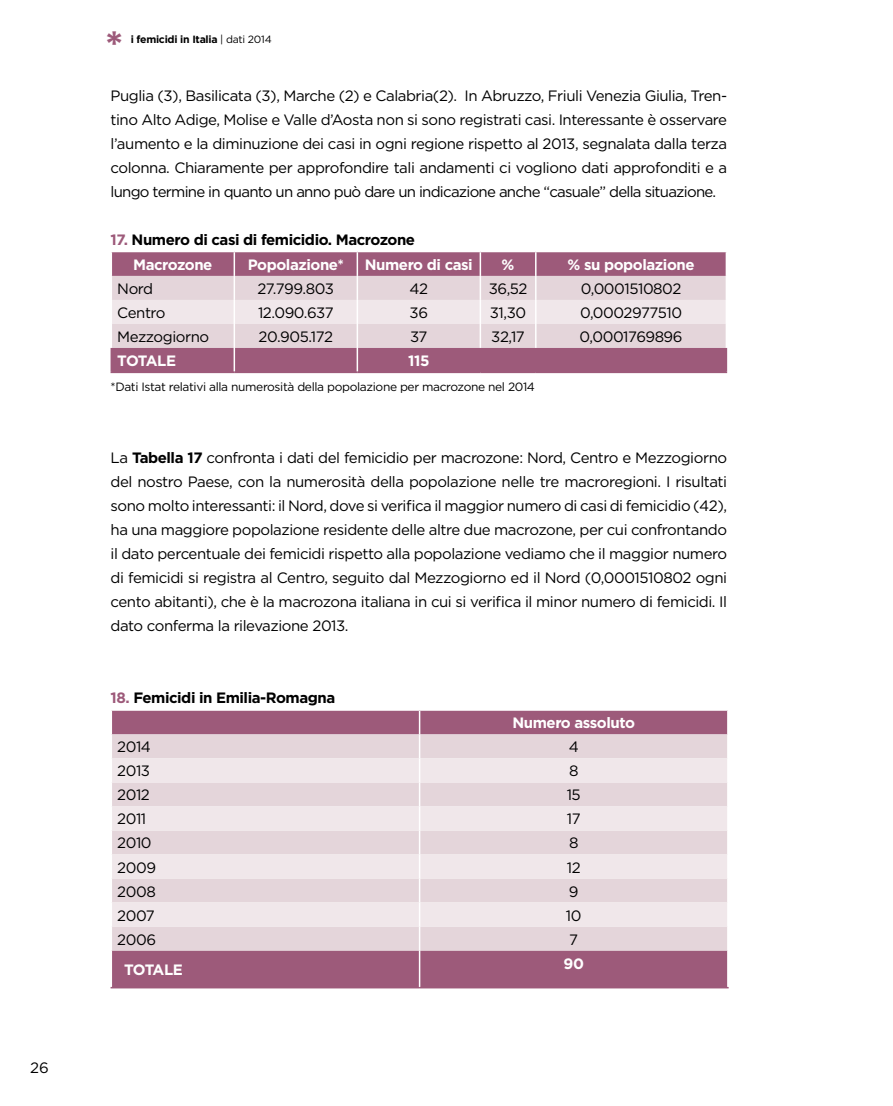
<style>
.page{position:relative;width:893px;height:1106px;background:#fff}
.page>*{position:absolute;margin:0;border:0;box-sizing:border-box;transform-origin:0 0}
.t1{font:700 40.8px "Gotham";color:#9d5a7a;scale:1.08 1}
.t2{font:15px/24px "Gotham";letter-spacing:-.03em;color:#000;text-align:justify}
.t3{font:700 15px/25.2px "Gotham";letter-spacing:-.03em;color:#000}
.t4{font:700 15px "Gotham";letter-spacing:-.03em;color:#fff}
.t5{font:12px "Gotham";letter-spacing:-.03em;color:#000}
.t6{font:700 10.5px "Gotham";letter-spacing:-.025em;color:#000}
.s1{font-weight:400}
.s2{color:#9d5a7a}
.s3{color:#fff}
.s4{font-weight:700}
</style>
<div class="page">
<hr style="left:111px;top:371px;width:123px;height:2px;background:#9d5a7a">
<hr style="left:234px;top:371px;width:123px;height:2px;background:#9d5a7a">
<svg style="left:111px;top:251px;width:616px;height:121px;background:#cba9b8"></svg>
<hr style="left:357px;top:371px;width:123px;height:2px;background:#9d5a7a">
<hr style="left:480px;top:371px;width:56px;height:2px;background:#9d5a7a">
<hr style="left:536px;top:371px;width:191px;height:2px;background:#9d5a7a">
<div style="left:112px;top:710px;width:615px;height:277px;background:#9d5a7a"></div>
<div style="left:112px;top:734px;width:615px;height:216px;background:#e4d5da"></div>
<svg style="left:112px;top:758px;width:615px;height:168px;background:#ebdfe3"></svg>
<svg style="left:419px;top:710px;width:1px;height:240px"></svg>
<hr style="left:111px;top:987px;width:309px;height:1px;background:#9d5a7a">
<hr style="left:419px;top:950px;width:1px;height:37px;background:#fff">
<hr style="left:420px;top:987px;width:309px;height:1px;background:#9d5a7a">
<div style="left:118px;top:956px;width:123px;height:25px;background:#9d5a7a"></div>
<hr style="left:117px;top:956px;width:2px;height:24px;background:#9d5a7a">
<hr style="left:117px;top:980px;width:124px;height:1px;background:#9d5a7a">
<p class="t2" style="left:30px;top:1055px;width:20px">26</p>
<h1 class="t1" style="left:105px;top:22px;width:19px">*</h1>
<p class="t6" style="left:131px;top:34px;width:142px">i femicidi in Italia <span class="s1">| dati 2014</span></p>
<p class="t2" style="left:111px;top:83px;width:618px">Puglia (3), Basilicata (3), Marche (2) e Calabria(2). In Abruzzo, Friuli Venezia Giulia, Tren&shy;tino Alto Adige, Molise e Valle d’Aosta non si sono registrati casi. Interessante è osservare l’aumento e la diminuzione dei casi in ogni regione rispetto al 2013, segnalata dalla terza colonna. Chiaramente per approfondire tali andamenti ci vogliono dati approfonditi e a lungo termine in quanto un anno può dare un indicazione anche “casuale” della situazione.</p>
<p class="t3" style="left:133px;top:226px;width:283px;text-indent:-23px"><span class="s2">17.</span> Numero di casi di femicidio. Macrozone<br><span class="s3">Macrozone</span></p>
<p class="t4" style="left:248px;top:256px;width:98px">Popolazione*</p>
<p class="t4" style="left:365px;top:256px;width:109px">Numero di casi</p>
<p class="t4" style="left:502px;top:256px;width:14px">%</p>
<p class="t4" style="left:567px;top:256px;width:129px">% su popolazione</p>
<p class="t2" style="left:117px;top:276px;width:37px">Nord</p>
<p class="t2" style="left:258px;top:276px;width:78px">27.799.803</p>
<p class="t2" style="left:410px;top:276px;width:20px">42</p>
<p class="t2" style="left:489px;top:276px;width:40px">36,52</p>
<p class="t2" style="left:581px;top:276px;width:102px">0,0001510802</p>
<p class="t2" style="left:117px;top:300px;width:50px">Centro</p>
<p class="t2" style="left:258px;top:300px;width:77px">12.090.637</p>
<p class="t2" style="left:410px;top:300px;width:20px">36</p>
<p class="t2" style="left:490px;top:300px;width:38px">31,30</p>
<p class="t2" style="left:580px;top:300px;width:104px">0,0002977510</p>
<p class="t2" style="left:117px;top:324px;width:93px">Mezzogiorno</p>
<p class="t2" style="left:258px;top:324px;width:76px">20.905.172</p>
<p class="t2" style="left:410px;top:324px;width:19px">37</p>
<p class="t2" style="left:491px;top:324px;width:35px">32,17</p>
<p class="t2" style="left:580px;top:324px;width:105px">0,0001769896</p>
<p class="t4" style="left:117px;top:352px;width:60px">TOTALE</p>
<p class="t4" style="left:408px;top:352px;width:23px">115</p>
<p class="t5" style="left:111px;top:379px;width:426px">*Dati Istat relativi alla numerosità della popolazione per macrozone nel 2014</p>
<p class="t2" style="left:111px;top:445px;width:618px">La <span class="s4">Tabella 17</span> confronta i dati del femicidio per macrozone: Nord, Centro e Mezzogiorno del nostro Paese, con la numerosità della popolazione nelle tre macroregioni. I risultati sono molto interessanti: il Nord, dove si verifica il maggior numero di casi di femicidio (42), ha una maggiore popolazione residente delle altre due macrozone, per cui confrontando il dato percentuale dei femicidi rispetto alla popolazione vediamo che il maggior numero di femicidi si registra al Centro, seguito dal Mezzogiorno ed il Nord (0,0001510802 ogni cento abitanti), che è la macrozona italiana in cui si verifica il minor numero di femicidi. Il dato conferma la rilevazione 2013.</p>
<p class="t3" style="left:111px;top:685px;width:226px"><span class="s2">18.</span> Femicidi in Emilia-Romagna</p>
<p class="t4" style="left:512px;top:714px;width:124px">Numero assoluto</p>
<p class="t2" style="left:117px;top:734px;width:35px">2014</p>
<p class="t2" style="left:569px;top:734px;width:12px">4</p>
<p class="t2" style="left:117px;top:758px;width:34px">2013</p>
<p class="t2" style="left:569px;top:758px;width:11px">8</p>
<p class="t2" style="left:117px;top:782px;width:34px">2012</p>
<p class="t2" style="left:567px;top:782px;width:16px">15</p>
<p class="t2" style="left:117px;top:806px;width:31px">2011</p>
<p class="t2" style="left:567px;top:806px;width:15px">17</p>
<p class="t2" style="left:117px;top:830px;width:36px">2010</p>
<p class="t2" style="left:569px;top:830px;width:11px">8</p>
<p class="t2" style="left:117px;top:854px;width:40px">2009</p>
<p class="t2" style="left:567px;top:854px;width:15px">12</p>
<p class="t2" style="left:117px;top:878px;width:40px">2008</p>
<p class="t2" style="left:569px;top:878px;width:11px">9</p>
<p class="t2" style="left:117px;top:902px;width:39px">2007</p>
<p class="t2" style="left:566px;top:902px;width:17px">10</p>
<p class="t2" style="left:117px;top:926px;width:40px">2006</p>
<p class="t2" style="left:569px;top:926px;width:10px">7</p>
<p class="t4" style="left:124px;top:961px;width:60px">TOTALE</p>
<p class="t4" style="left:563px;top:955px;width:22px">90</p>
</div>
